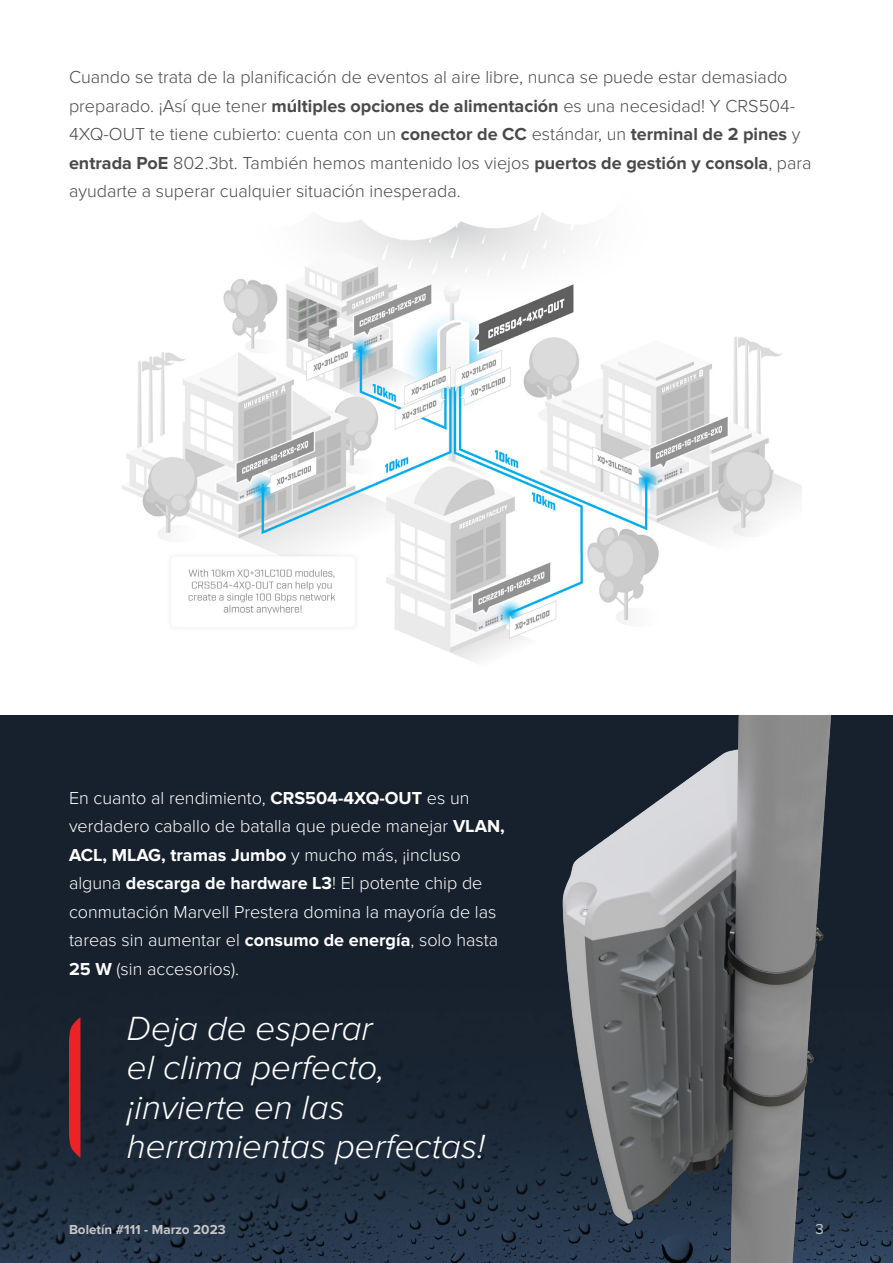
<style>
.page{position:relative;width:893px;height:1263px;background:#fff}
.page>*{position:absolute;margin:0;border:0;box-sizing:border-box;transform-origin:0 0}
.Teksts{font:italic 300 34.8px/39.2px "Proxima Nova";color:#fff}
.Teksts-2{font:300 18px/28.5px "Proxima Nova";color:#494a4a}
.Teksts-3{font:300 18px/28.5px "Proxima Nova";color:#fff}
.t1{font:15px "Proxima Nova";color:#c7c8ca}
.t2{font:700 13.5px "Proxima Nova";color:#c6c6c5}
.s1{font-weight:700}
</style>
<div class="page">
<img style="left:0;top:716px;width:893px;height:547px">
<img style="left:522px;top:716px;width:323px;height:547px">
<svg style="left:69px;top:1017px;width:11px;height:141px;background:#d92125"></svg>
<img style="left:122px;top:212px;width:680px;height:450px">
<p class="Teksts-2" style="left:69px;top:63px;width:744px">Cuando se trata de la planificación de eventos al aire libre, nunca se puede estar demasiado preparado. ¡Así que tener <span class="s1">múltiples opciones de alimentación</span> es una necesidad! Y CRS504- 4XQ-OUT te tiene cubierto: cuenta con un <span class="s1">conector de CC</span> estándar, un <span class="s1">terminal de 2 pines</span> y <span class="s1">entrada PoE</span> 802.3bt. También hemos mantenido los viejos <span class="s1">puertos de gestión y consola</span>, para ayudarte a superar cualquier situación inesperada.</p>
<p class="Teksts-3" style="left:69px;top:783px;width:437px">En cuanto al rendimiento, <span class="s1">CRS504-4XQ-OUT</span> es un verdadero caballo de batalla que puede manejar <span class="s1">VLAN, ACL, MLAG, tramas Jumbo</span> y mucho más, ¡incluso alguna <span class="s1">descarga de hardware L3</span>! El potente chip de conmutación Marvell Prestera domina la mayoría de las tareas sin aumentar el <span class="s1">consumo de energía</span>, solo hasta <span class="s1">25 W</span> (sin accesorios).</p>
<p class="Teksts" style="left:127px;top:1010px;width:359px">Deja de esperar<br>el clima perfecto, ¡invierte en las herramientas perfectas!</p>
<p class="t2" style="left:69px;top:1221px;width:158px">Boletín #111 - Marzo 2023</p>
<p class="t1" style="left:816px;top:1221px;width:10px">3</p>
</div>
